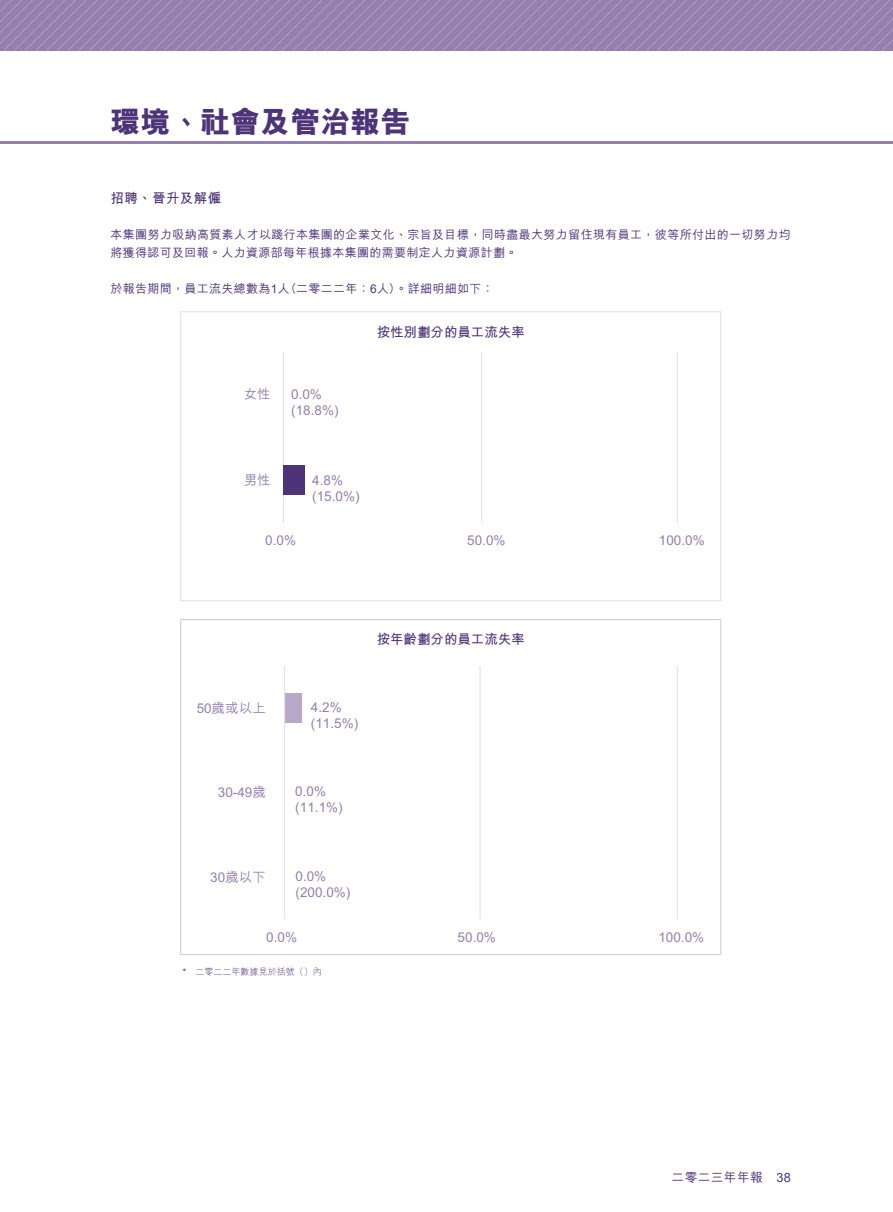
<style>
.page{position:relative;width:893px;height:1212px;background:#fff}
.page>*{position:absolute;margin:0;border:0;box-sizing:border-box;transform-origin:0 0}
.t1{font:800 30px "M Hei HK";color:#4d3378}
.t2{font:13.5px/16.2px "Arial";color:#947fad}
.t3{font:13.5px "M Hei HK Bold E Ten B5 H";letter-spacing:-.005em;color:#4d3378}
.t4{font:13.5px "M Hei HK Medium E Ten B5 H";color:#947fad}
.t5{font:700 13.5px "M Hei HK";letter-spacing:.03em;color:#4d3378}
.t6{font:500 12.75px "M Hei HK";letter-spacing:.03em;color:#4d3378}
.t7{font:12.75px "Arial";color:#4d3378}
.t8{font:500 12px/18px "M Hei HK";letter-spacing:.03em;color:#4d3378}
.t9{font:9px "M Hei HK Light E Ten B5 H";letter-spacing:.005em;color:#4d3378}
.t10{font:9px "Arial";color:#4d3378}
.s1{font-family:"Arial";font-weight:400}
.s2{font-family:"Arial"}
.s3{font-family:"M Hei HK Medium E Ten B5 H"}
</style>
<div class="page">
<hr style="left:0;top:141px;width:893px;height:2px;background:#947fad">
<svg style="left:0;top:0;width:893px;height:51px;background:#9783af"></svg>
<svg style="left:180px;top:311px;width:541px;height:290px"></svg>
<div style="left:283px;top:465px;width:22px;height:30px;background:#4d3378"></div>
<hr style="left:677px;top:352px;width:1px;height:170px;background:#e8dfec">
<hr style="left:481px;top:352px;width:1px;height:170px;background:#e8dfec">
<div style="left:285px;top:693px;width:17px;height:30px;background:#b8a8c8"></div>
<hr style="left:284px;top:666px;width:1px;height:253px;background:#e8dfec">
<hr style="left:677px;top:666px;width:1px;height:253px;background:#e8dfec">
<hr style="left:479px;top:666px;width:2px;height:253px;background:#e8dfec">
<h1 class="t1" style="left:111px;top:102px;width:302px">環境、社會及管治報告</h1>
<p class="t5" style="left:111px;top:189px;width:112px">招聘、晉升及解僱</p>
<p class="t8" style="left:111px;top:225px;width:682px">本集團努力吸納高質素人才以踐行本集團的企業文化、宗旨及目標，同時盡最大努力留住現有員工，彼等所付出的一切努力均將獲得認可及回報。人力資源部每年根據本集團的需要制定人力資源計劃。</p>
<p class="t8" style="left:111px;top:279px;width:385px">於報告期間，員工流失總數為 （人<span class="s1">1</span> 二零二二年：<span class="s1">6</span>人）。詳細明細如下：</p>
<p class="t4" style="left:244px;top:384px;width:28px">女性</p>
<p class="t2" style="left:291px;top:386px;width:49px">0.0% )18.8%(</p>
<p class="t3" style="left:377px;top:322px;width:150px">按性別劃分的員工流失率</p>
<p class="t4" style="left:244px;top:470px;width:28px">男性</p>
<p class="t2" style="left:265px;top:532px;width:32px">0.0%</p>
<p class="t2" style="left:312px;top:472px;width:49px">4.8% )15.0%(</p>
<p class="t2" style="left:467px;top:532px;width:40px">50.0%</p>
<p class="t2" style="left:659px;top:532px;width:47px">100.0%</p>
<p class="t3" style="left:377px;top:629px;width:150px">按年齡劃分的員工流失率</p>
<p class="t4" style="left:197px;top:698px;width:71px"><span class="s2">50</span>歲或以上</p>
<p class="t2" style="left:218px;top:784px;width:49px">30-49<span class="s3">歲</span></p>
<p class="t2" style="left:311px;top:699px;width:49px">4.2% )11.5%(</p>
<p class="t2" style="left:295px;top:783px;width:49px">0.0% )11.1%(</p>
<p class="t4" style="left:210px;top:867px;width:57px"><span class="s2">30</span>歲以下</p>
<p class="t2" style="left:295px;top:868px;width:56px">0.0% )200.0%(</p>
<p class="t2" style="left:266px;top:929px;width:32px">0.0%</p>
<p class="t10" style="left:183px;top:966px;width:5px">*</p>
<p class="t9" style="left:195px;top:966px;width:128px">二零二二年數據見於括號（）內</p>
<p class="t2" style="left:458px;top:929px;width:40px">50.0%</p>
<p class="t2" style="left:658px;top:929px;width:47px">100.0%</p>
<p class="t6" style="left:671px;top:1167px;width:93px">二零二三年年報</p>
<p class="t7" style="left:776px;top:1168px;width:16px">38</p>
</div>
